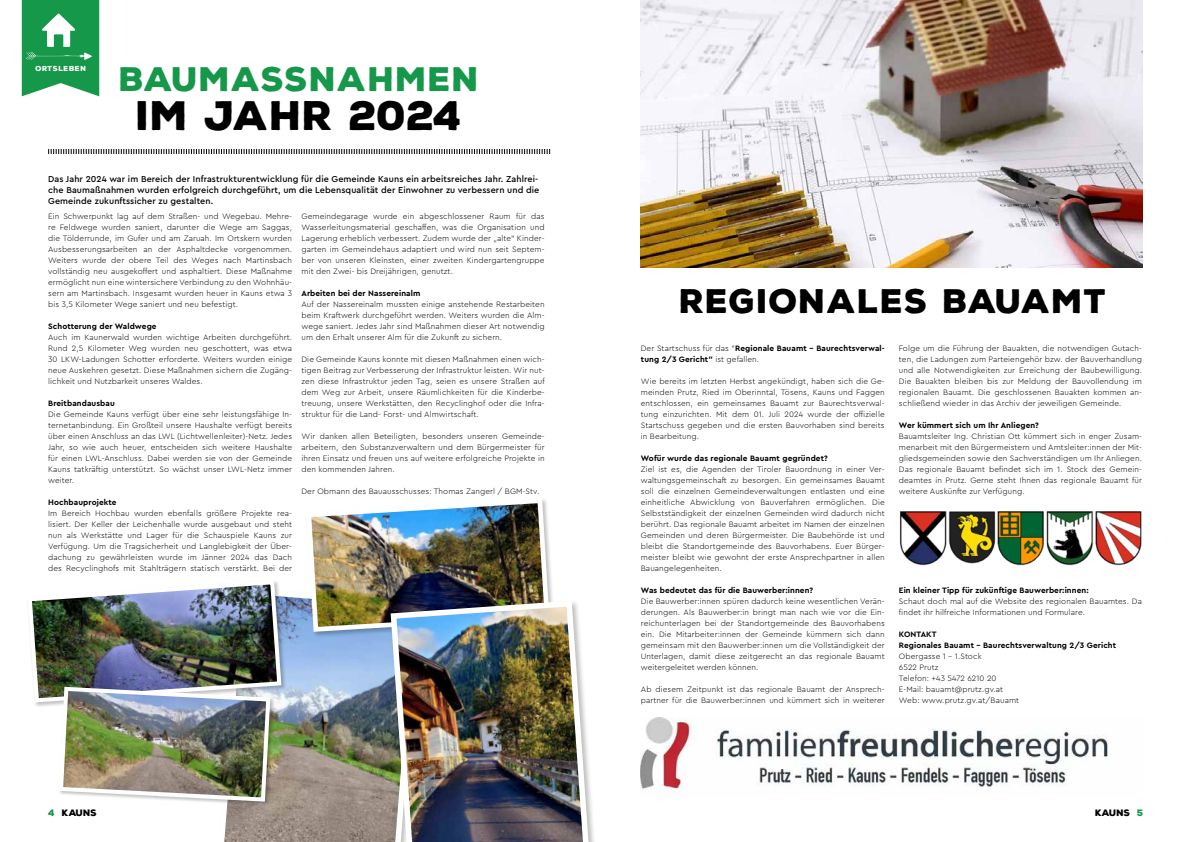
<style>
.page{position:relative;width:1191px;height:842px;background:#fff}
.page>*{position:absolute;margin:0;border:0;box-sizing:border-box;transform-origin:0 0}
.t1{font:900 40px "Nexa Rust Sans";color:#000}
.t2{font:900 33px "Nexa Rust Sans";letter-spacing:.03em;color:#000}
.t3{font:900 33px "Nexa Rust Sans";letter-spacing:.03em;color:#16984a}
.t4{font:500 9px/11px "Cera Pro";letter-spacing:.01em;color:#000}
.t5{font:900 9px "Nexa Rust Sans";color:#000}
.t6{font:300 8.2px/11px "Cera Pro";letter-spacing:.01em;color:#000;text-align:justify}
.t7{font:700 8.2px/11px "Cera Pro";letter-spacing:.01em;color:#000}
.t8{font:900 7px "Nexa Rust Sans";letter-spacing:.075em;color:#fff}
.s1{font-weight:300}
.s2{color:#16984a}
</style>
<div class="page">
<img style="left:224px;top:597px;width:164px;height:245px">
<svg style="left:48px;top:149px;width:502px;height:5px"></svg>
<svg style="left:22px;top:0;width:77px;height:96px;background:#39a765"></svg>
<img style="left:641px;top:0;width:501px;height:267px">
<img style="left:32px;top:581px;width:251px;height:223px">
<img style="left:304px;top:499px;width:248px;height:135px">
<img style="left:388px;top:598px;width:206px;height:244px">
<img style="left:641px;top:717px;width:467px;height:75px">
<img style="left:900px;top:511px;width:242px;height:55px">
<p class="t8" style="left:35px;top:64px;width:52px">ORTSLEBEN</p>
<h2 class="t3" style="left:119px;top:57px;width:362px">BAUMASSNAHMEN</h2>
<h1 class="t1" style="left:136px;top:89px;width:328px">IM JAHR 2024</h1>
<p class="t4" style="left:48px;top:173px;width:493px">Das Jahr 2024 war im Bereich der Infrastrukturentwicklung für die Gemeinde Kauns ein arbeitsreiches Jahr. Zahlrei&shy;che Baumaßnahmen wurden erfolgreich durchgeführt, um die Lebensqualität der Einwohner zu verbessern und die<br>Gemeinde zukunftssicher zu gestalten.</p>
<p class="t6" style="left:48px;top:210px;width:245px">Ein Schwerpunkt lag auf dem Straßen- und Wegebau. Mehre&shy;re Feldwege wurden saniert, darunter die Wege am Saggas, die Tölderrunde, im Gufer und am Zaruah. Im Ortskern wurden Ausbesserungsarbeiten an der Asphaltdecke vorgenommen.<br>Weiters wurde der obere Teil des Weges nach Martinsbach vollständig neu ausgekoffert und asphaltiert. Diese Maßnahme ermöglicht nun eine wintersichere Verbindung zu den Wohnhäu&shy;sern am Martinsbach. Insgesamt wurden heuer in Kauns etwa 3 bis 3,5 Kilometer Wege saniert und neu befestigt.</p>
<p class="t7" style="left:48px;top:320px;width:110px">Schotterung der Waldwege</p>
<p class="t6" style="left:48px;top:331px;width:245px">Auch im Kaunerwald wurden wichtige Arbeiten durchgeführt.<br>Rund 2,5 Kilometer Weg wurden neu geschottert, was etwa 30 LKW-Ladungen Schotter erforderte. Weiters wurden einige neue Auskehren gesetzt. Diese Maßnahmen sichern die Zugäng&shy;lichkeit und Nutzbarkeit unseres Waldes.</p>
<p class="t7" style="left:48px;top:397px;width:68px">Breitbandausbau</p>
<p class="t6" style="left:48px;top:408px;width:245px">Die Gemeinde Kauns verfügt über eine sehr leistungsfähige In&shy;ternetanbindung. Ein Großteil unsere Haushalte verfügt bereits über einen Anschluss an das LWL (Lichtwellenleiter)-Netz. Jedes Jahr, so wie auch heuer, entscheiden sich weitere Haushalte für einen LWL-Anschluss. Dabei werden sie von der Gemeinde Kauns tatkräftig unterstützt. So wächst unser LWL-Netz immer weiter.</p>
<p class="t7" style="left:48px;top:496px;width:70px">Hochbauprojekte</p>
<p class="t6" style="left:48px;top:507px;width:245px">Im Bereich Hochbau wurden ebenfalls größere Projekte rea&shy;lisiert. Der Keller der Leichenhalle wurde ausgebaut und steht nun als Werkstätte und Lager für die Schauspiele Kauns zur Verfügung. Um die Tragsicherheit und Langlebigkeit der Über&shy;dachung zu gewährleisten wurde im Jänner 2024 das Dach des Recyclinghofs mit Stahlträgern statisch verstärkt. Bei der</p>
<p class="t6" style="left:301px;top:210px;width:245px">Gemeindegarage wurde ein abgeschlossener Raum für das Wasserleitungsmaterial geschaffen, was die Organisation und Lagerung erheblich verbessert. Zudem wurde der „alte” Kinder&shy;garten im Gemeindehaus adaptiert und wird nun seit Septem&shy;ber von unseren Kleinsten, einer zweiten Kindergartengruppe mit den Zwei- bis Dreijährigen, genutzt.</p>
<p class="t7" style="left:301px;top:287px;width:120px">Arbeiten bei der Nassereinalm</p>
<p class="t6" style="left:301px;top:298px;width:245px">Auf der Nassereinalm mussten einige anstehende Restarbeiten beim Kraftwerk durchgeführt werden. Weiters wurden die Alm&shy;wege saniert. Jedes Jahr sind Maßnahmen dieser Art notwendig um den Erhalt unserer Alm für die Zukunft zu sichern.</p>
<p class="t6" style="left:301px;top:353px;width:245px">Die Gemeinde Kauns konnte mit diesen Maßnahmen einen wich&shy;tigen Beitrag zur Verbesserung der Infrastruktur leisten. Wir nut&shy;zen diese Infrastruktur jeden Tag, seien es unsere Straßen auf dem Weg zur Arbeit, unsere Räumlichkeiten für die Kinderbe&shy;treuung, unsere Werkstätten, den Recyclinghof oder die Infra&shy;struktur für die Land- Forst- und Almwirtschaft.</p>
<p class="t6" style="left:301px;top:430px;width:245px">Wir danken allen Beteiligten, besonders unseren Gemeinde&shy;arbeitern, den Substanzverwaltern und dem Bürgermeister für ihren Einsatz und freuen uns auf weitere erfolgreiche Projekte in den kommenden Jahren.</p>
<p class="t6" style="left:301px;top:485px;width:239px">Der Obmann des Bauausschusses: Thomas Zangerl / BGM-Stv.</p>
<h2 class="t2" style="left:679px;top:279px;width:429px">REGIONALES BAUAMT</h2>
<p class="t7" style="left:641px;top:342px;width:245px"><span class="s1">Der Startschuss für das "</span>Regionale Bauamt - Baurechtsverwal&shy;tung 2/3 Gericht" <span class="s1">ist gefallen.</span></p>
<p class="t6" style="left:641px;top:375px;width:245px">Wie bereits im letzten Herbst angekündigt, haben sich die Ge&shy;meinden Prutz, Ried im Oberinntal, Tösens, Kauns und Faggen entschlossen, ein gemeinsames Bauamt zur Baurechtsverwal&shy;tung einzurichten. Mit dem 01. Juli 2024 wurde der offizielle Startschuss gegeben und die ersten Bauvorhaben sind bereits in Bearbeitung.</p>
<p class="t7" style="left:641px;top:452px;width:188px">Wofür wurde das regionale Bauamt gegründet?</p>
<p class="t6" style="left:641px;top:463px;width:245px">Ziel ist es, die Agenden der Tiroler Bauordnung in einer Ver&shy;waltungsgemeinschaft zu besorgen. Ein gemeinsames Bauamt soll die einzelnen Gemeindeverwaltungen entlasten und eine einheitliche Abwicklung von Bauverfahren ermöglichen. Die Selbstständigkeit der einzelnen Gemeinden wird dadurch nicht berührt. Das regionale Bauamt arbeitet im Namen der einzelnen Gemeinden und deren Bürgermeister. Die Baubehörde ist und bleibt die Standortgemeinde des Bauvorhabens. Euer Bürger&shy;meister bleibt wie gewohnt der erste Ansprechpartner in allen Bauangelegenheiten.</p>
<p class="t7" style="left:641px;top:584px;width:174px">Was bedeutet das für die Bauwerber:innen?</p>
<p class="t6" style="left:641px;top:595px;width:245px">Die Bauwerber:innen spüren dadurch keine wesentlichen Verän&shy;derungen. Als Bauwerber:in bringt man nach wie vor die Ein&shy;reichunterlagen bei der Standortgemeinde des Bauvorhabens ein. Die Mitarbeiter:innen der Gemeinde kümmern sich dann gemeinsam mit den Bauwerber:innen um die Vollständigkeit der Unterlagen, damit diese zeitgerecht an das regionale Bauamt weitergeleitet werden können.</p>
<p class="t6" style="left:641px;top:683px;width:245px">Ab diesem Zeitpunkt ist das regionale Bauamt der Ansprech&shy;partner für die Bauwerber:innen und kümmert sich in weiterer</p>
<p class="t6" style="left:899px;top:342px;width:245px">Folge um die Führung der Bauakten, die notwendigen Gutach&shy;ten, die Ladungen zum Parteiengehör bzw. der Bauverhandlung und alle Notwendigkeiten zur Erreichung der Baubewilligung.<br>Die Bauakten bleiben bis zur Meldung der Bauvollendung im regionalen Bauamt. Die geschlossenen Bauakten kommen an&shy;schließend wieder in das Archiv der jeweiligen Gemeinde.</p>
<p class="t7" style="left:899px;top:419px;width:142px">Wer kümmert sich um Ihr Anliegen?</p>
<p class="t6" style="left:899px;top:430px;width:245px">Bauamtsleiter Ing. Christian Ott kümmert sich in enger Zusam&shy;menarbeit mit den Bürgermeistern und Amtsleiter:innen der Mit&shy;gliedsgemeinden sowie den Sachverständigen um Ihr Anliegen.<br>Das regionale Bauamt befindet sich im 1. Stock des Gemein&shy;deamtes in Prutz. Gerne steht Ihnen das regionale Bauamt für weitere Auskünfte zur Verfügung.</p>
<p class="t7" style="left:899px;top:584px;width:191px">Ein kleiner Tipp für zukünftige Bauwerber:innen:</p>
<p class="t6" style="left:899px;top:595px;width:245px">Schaut doch mal auf die Website des regionalen Bauamtes. Da findet ihr hilfreiche Informationen und Formulare.</p>
<p class="t7" style="left:899px;top:628px;width:219px">KONTAKT<br>Regionales Bauamt - Baurechtsverwaltung 2/3 Gericht</p>
<p class="t6" style="left:899px;top:650px;width:122px;text-align:left">Obergasse 1 - 1.Stock<br>6522 Prutz<br>Telefon: +43 5472 6210 20<br>E-Mail: bauamt@prutz.gv.at<br>Web: www.prutz.gv.at/Bauamt</p>
<p class="t5" style="left:48px;top:807px;width:50px"><span class="s2">4</span> KAUNS</p>
<p class="t5" style="left:1095px;top:807px;width:50px">KAUNS <span class="s2">5</span></p>
</div>
